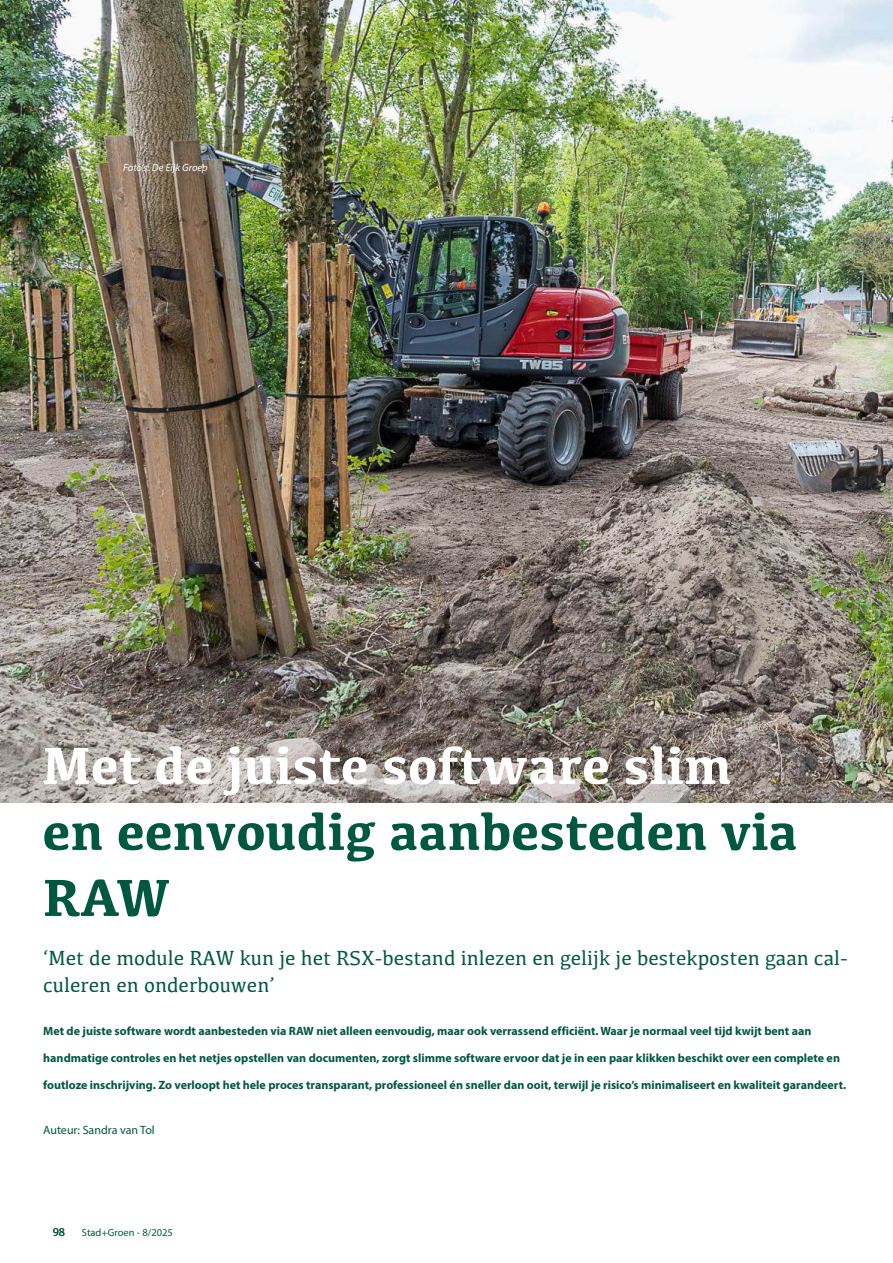
<style>
.page{position:relative;width:893px;height:1263px;background:#fff}
.page>*{position:absolute;margin:0;border:0;box-sizing:border-box;transform-origin:0 0}
.t1{font:700 54px/66px "Kefa";color:#005840}
.t2{font:700 54px "Kefa";color:#fff}
.t3{font:21px/27px "Kefa";color:#005840}
.t4{font:700 12px "Myriad Pro";color:#005840}
.t5{font:12px "Myriad Pro";color:#005840}
.t6{font:italic 10.5px "Myriad Pro";color:#fff}
.t7{font:10.5px "Myriad Pro";color:#005840}
</style>
<div class="page">
<img style="left:0;top:0;width:893px;height:803px">
<p class="t6" style="left:123px;top:161px;width:86px">Foto's: De Eijk Groep</p>
<h1 class="t2" style="left:43px;top:730px;width:691px">Met de juiste software slim</h1>
<h1 class="t1" style="left:43px;top:796px;width:757px">en eenvoudig aanbesteden via<br>RAW</h1>
<h2 class="t3" style="left:43px;top:944px;width:806px">‘Met de module RAW kun je het RSX-bestand inlezen en gelijk je bestekposten gaan cal&shy;culeren en onderbouwen’</h2>
<p class="t4" style="left:43px;top:1023px;width:770px">Met de juiste software wordt aanbesteden via RAW niet alleen eenvoudig, maar ook verrassend efficiënt. Waar je normaal veel tijd kwijt bent aan</p>
<p class="t4" style="left:43px;top:1050px;width:798px">handmatige controles en het netjes opstellen van documenten, zorgt slimme software ervoor dat je in een paar klikken beschikt over een complete en</p>
<p class="t4" style="left:43px;top:1077px;width:804px">foutloze inschrijving. Zo verloopt het hele proces transparant, professioneel én sneller dan ooit, terwijl je risico’s minimaliseert en kwaliteit garandeert.</p>
<p class="t5" style="left:43px;top:1123px;width:113px">Auteur: Sandra van Tol</p>
<p class="t5" style="left:53px;top:1224px;width:14px">98</p>
<p class="t7" style="left:82px;top:1226px;width:93px">Stad+Groen - 8/2025</p>
</div>
